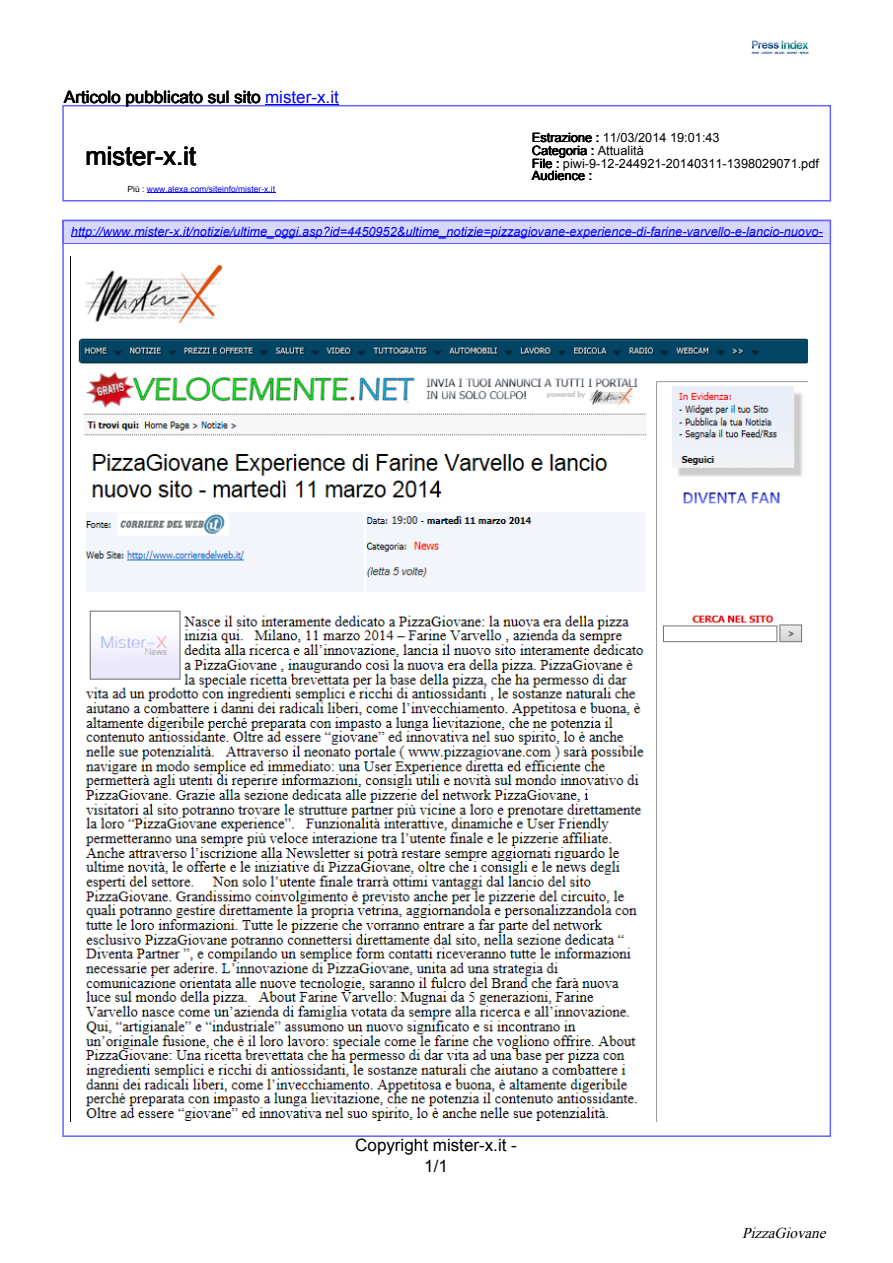
<style>
.page{position:relative;width:893px;height:1263px;background:#fff}
.page>*{position:absolute;margin:0;border:0;box-sizing:border-box;transform-origin:0 0}
.t1{font:25.5px "Arial";color:#000}
.t2{font:16.95px "Arial";color:#000}
.t3{font:italic 15px "Times New Roman";color:#000}
.t4{font:italic 12.75px "Arial";color:#00f}
.t5{font:12.75px/12.8px "Arial";color:#000}
.t6{font:8.55px "Arial";color:#00f}
.s1{color:#00f}
.s2{color:#000}
</style>
<div class="page">
<div style="left:62px;top:105px;width:769px;height:97px;border:2px solid #6464ff"></div>
<div style="left:62px;top:220px;width:769px;height:24px;border:2px solid #6464ff"></div>
<div style="left:64px;top:221px;width:765px;height:22px;background:#d7d7ff"></div>
<hr style="left:71px;top:237px;width:751px;height:1px;background:#00f">
<hr style="left:147px;top:193px;width:128px;height:1px;background:#00f">
<hr style="left:265px;top:104px;width:74px;height:1px;background:#00f">
<img style="left:751px;top:40px;width:58px;height:14px">
<img style="left:78px;top:264px;width:730px;height:858px">
<h2 class="t2" style="left:64px;top:86px;width:276px">Articolo pubblicato sul sito <span class="s1">mister-x.it</span></h2>
<h1 class="t1" style="left:85px;top:139px;width:112px">mister-x.it</h1>
<p class="t6" style="left:128px;top:183px;width:149px"><span class="s2">Più :</span> www.alexa.com/siteinfo/mister-x.it</p>
<p class="t5" style="left:531px;top:131px;width:289px">Estrazione : 11/03/2014 19:01:43<br>Categoria : Attualità<br>File : piwi-9-12-244921-20140311-1398029071.pdf<br>Audience :</p>
<p class="t4" style="left:71px;top:223px;width:753px">http://www.mister-x.it/notizie/ultime_oggi.asp?id=4450952&amp;ultime_notizie=pizzagiovane-experience-di-farine-varvello-e-lancio-nuovo-</p>
<h2 class="t2" style="left:355px;top:1134px;width:163px">Copyright mister-x.it -</h2>
<h2 class="t2" style="left:424px;top:1155px;width:25px">1/1</h2>
<p class="t3" style="left:742px;top:1222px;width:90px">PizzaGiovane</p>
</div>
